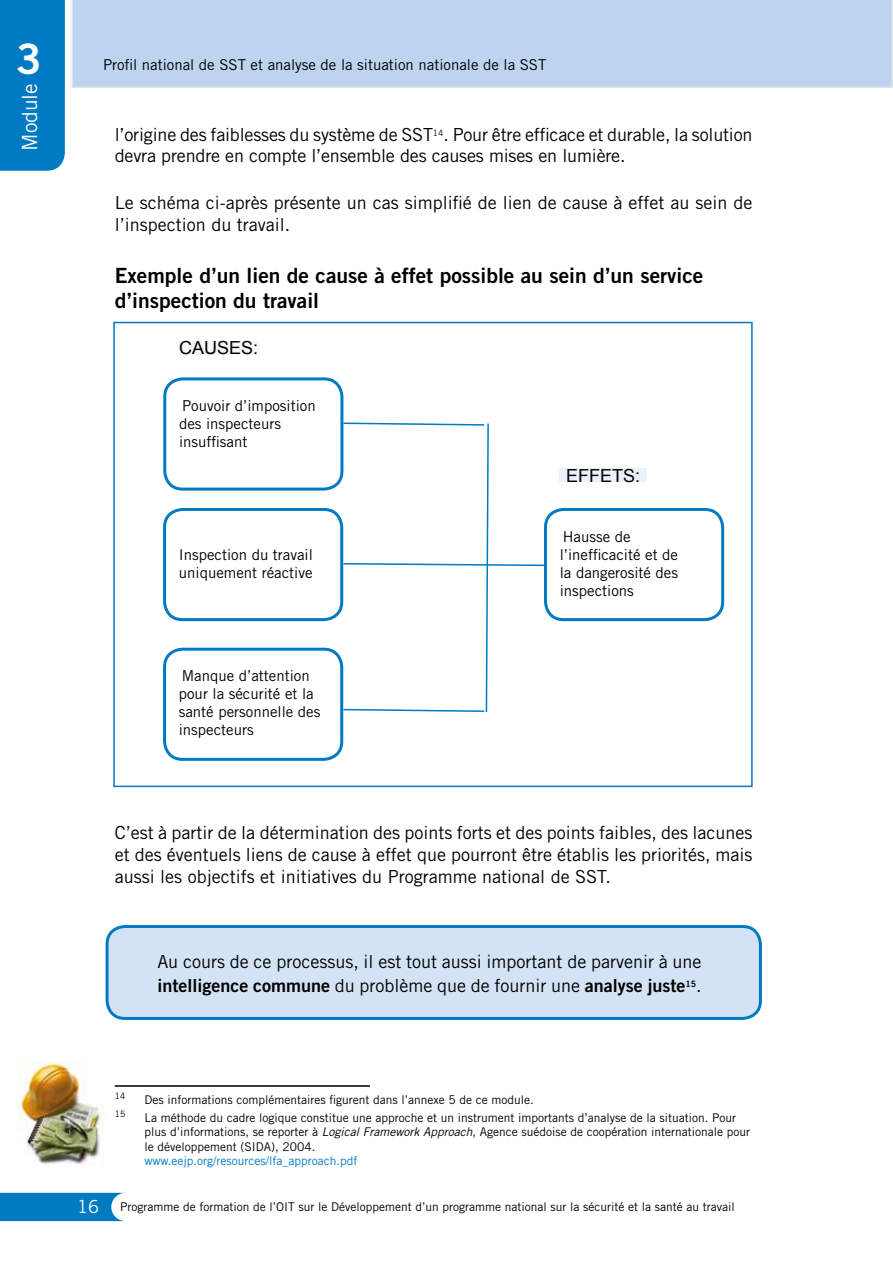
<style>
.page{position:relative;width:893px;height:1263px;background:#fff}
.page>*{position:absolute;margin:0;border:0;box-sizing:border-box;transform-origin:0 0}
.t1{font:42px "Trade Gothic LT Std Bd 2";color:#fff}
.t2{font:21px/25.2px "Trade Gothic LT Std Bd 2";color:#000}
.t3{font:21px "Trade Gothic LT Std";color:#fff}
.t4{font:18px/21.6px "Trade Gothic LT Std";color:#000}
.t5{font:18px "Trade Gothic LT Std Bd 2";color:#000}
.t6{font:18px "Arial";color:#000}
.t7{font:18px "Trade Gothic LT Std";color:#fff}
.t8{font:15px/18px "Trade Gothic LT Std";color:#000}
.t9{font:12px/14.4px "Trade Gothic LT Std";color:#000}
.t10{font:12px "Trade Gothic LT Std";color:#007ac2}
.t11{font:8.7px "Trade Gothic LT Std";color:#000}
.s1{font-family:"Trade Gothic LT Std"}
.s2{font-style:italic}
</style>
<div class="page">
<div style="left:72px;top:0;width:821px;height:88px;background:#bcd4ef"></div>
<div style="left:0;top:0;width:65px;height:171px;background:#007ac2"></div>
<svg style="left:0;top:1193px;width:124px;height:28px;background:#1384c6"></svg>
<img style="left:17px;top:1061px;width:87px;height:104px">
<div style="left:107px;top:926px;width:653px;height:92px;background:#d3e2f5;border-radius:18px"></div>
<div style="left:106px;top:925px;width:656px;height:95px;border:3px solid #007ac2;border-radius:18px"></div>
<hr style="left:115px;top:1085px;width:255px;height:2px;background:#000">
<div style="left:113px;top:322px;width:640px;height:465px;border:2px solid #007ac2"></div>
<div style="left:163px;top:377px;width:180px;height:114px;border:3px solid #007ac2;border-radius:18px"></div>
<div style="left:163px;top:508px;width:180px;height:113px;border:3px solid #007ac2;border-radius:18px"></div>
<div style="left:163px;top:648px;width:180px;height:113px;border:3px solid #007ac2;border-radius:18px"></div>
<div style="left:544px;top:508px;width:180px;height:113px;border:3px solid #007ac2;border-radius:18px"></div>
<div style="left:179px;top:341px;width:79px;height:13px;background:#f4f6f9"></div>
<div style="left:560px;top:469px;width:87px;height:13px;background:#e9f1fa"></div>
<svg style="left:342px;top:422px;width:203px;height:291px"></svg>
<h1 class="t1" style="left:16px;top:33px;width:27px">3</h1>
<p class="t3" style="left:17px;top:151px;width:69px;rotate:-90deg">Module</p>
<p class="t8" style="left:103px;top:56px;width:445px">Profil national de SST et analyse de la situation nationale de la SST</p>
<p class="t4" style="left:115px;top:123px;width:639px">l’origine des faiblesses du système de SST<sup>14</sup>. Pour être efficace et durable, la solution devra prendre en compte l’ensemble des causes mises en lumière.</p>
<p class="t4" style="left:115px;top:192px;width:639px">Le schéma ci-après présente un cas simplifié de lien de cause à effet au sein de l’inspection du travail.</p>
<p class="t2" style="left:115px;top:262px;width:590px">Exemple d’un lien de cause à effet possible au sein d’un service d’inspection du travail</p>
<p class="t6" style="left:179px;top:336px;width:81px">CAUSES:</p>
<p class="t8" style="left:179px;top:397px;width:138px">Pouvoir d’imposition des inspecteurs insuffisant</p>
<p class="t8" style="left:179px;top:545px;width:136px">Inspection du travail uniquement réactive</p>
<p class="t8" style="left:179px;top:667px;width:143px">Manque d’attention pour la sécurité et la santé personnelle des inspecteurs</p>
<p class="t6" style="left:566px;top:464px;width:76px">EFFETS:</p>
<p class="t8" style="left:560px;top:527px;width:120px">Hausse de l’inefficacité et de la dangerosité des inspections</p>
<p class="t4" style="left:115px;top:822px;width:639px;text-align:justify">C’est à partir de la détermination des points forts et des points faibles, des lacunes et des éventuels liens de cause à effet que pourront être établis les priorités, mais aussi les objectifs et initiatives du Programme national de SST.</p>
<p class="t4" style="left:157px;top:951px;width:546px">Au cours de ce processus, il est tout aussi important de parvenir à une</p>
<p class="t5" style="left:157px;top:975px;width:546px">intelligence commune <span class="s1">du problème que de fournir une</span> analyse juste<sup>15</sup><span class="s1">.</span></p>
<p class="t7" style="left:77px;top:1196px;width:23px">16</p>
<p class="t11" style="left:115px;top:1090px;width:12px">14</p>
<p class="t9" style="left:145px;top:1092px;width:391px">Des informations complémentaires figurent dans l’annexe 5 de ce module.</p>
<p class="t11" style="left:115px;top:1108px;width:12px">15</p>
<p class="t9" style="left:145px;top:1110px;width:607px">La méthode du cadre logique constitue une approche et un instrument importants d’analyse de la situation. Pour plus d’informations, se reporter à <span class="s2">Logical Framework Approach</span>, Agence suédoise de coopération internationale pour le développement (SIDA), 2004.</p>
<p class="t10" style="left:145px;top:1154px;width:215px">www.eejp.org/resources/lfa_approach.pdf</p>
<p class="t9" style="left:120px;top:1199px;width:616px">Programme de formation de l’OIT sur le Développement d’un programme national sur la sécurité et la santé au travail</p>
</div>
